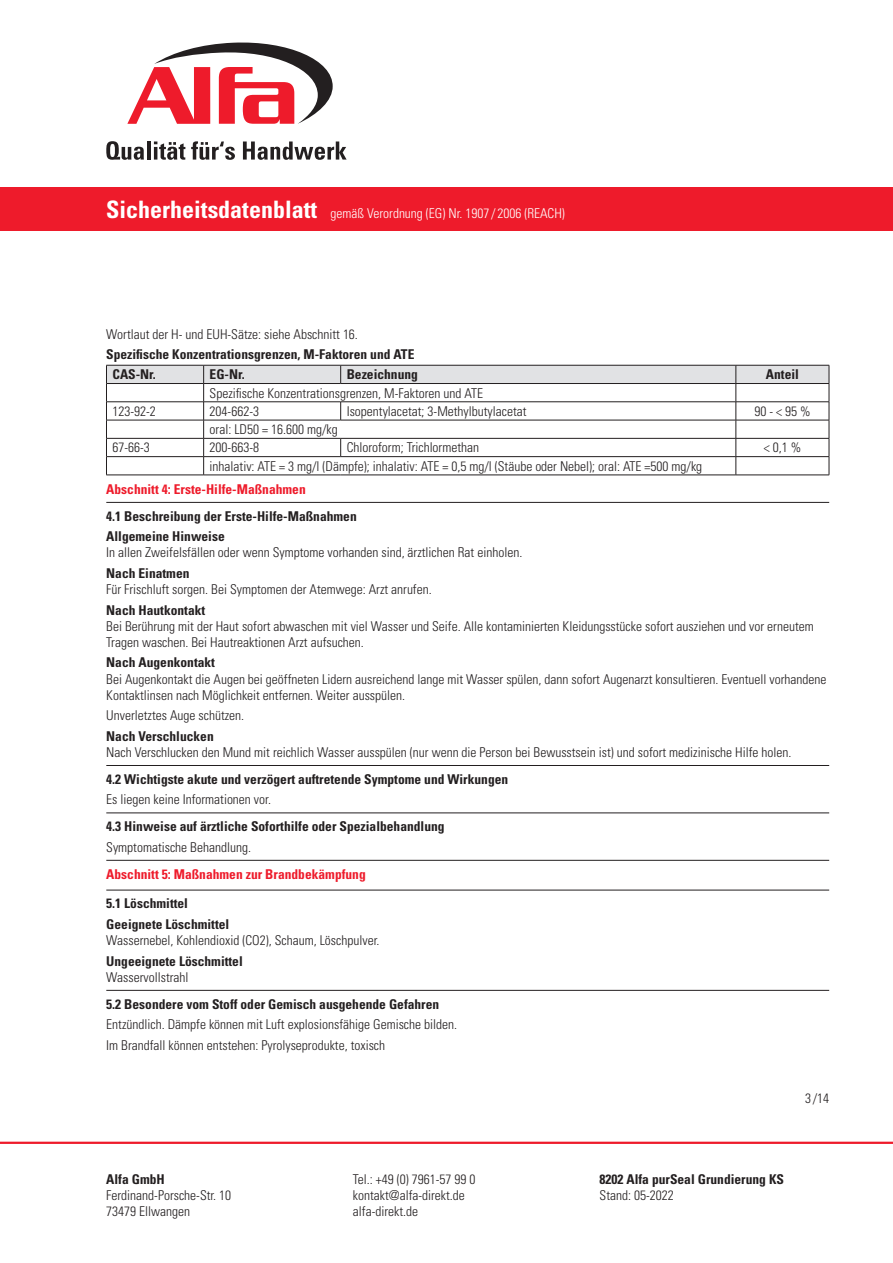
<style>
.page{position:relative;width:893px;height:1263px;background:#fff}
.page>*{position:absolute;margin:0;border:0;box-sizing:border-box;transform-origin:0 0}
.t1{font:300 condensed 13.5px/16.2px "Univers LT Std";color:#231f20}
.t2{font:700 condensed 13.5px/20.4px "Univers LT Std";color:#231f20}
.t3{font:700 condensed 13.5px "Univers LT Std";color:#ee1b2b}
.t4{font:300 condensed 13.5px "Univers LT Std";color:#fff}
.s1{font-weight:700;font-size:24px}
</style>
<div class="page">
<hr style="left:0;top:1142px;width:893px;height:2px;background:#ee1b2b">
<div style="left:0;top:187px;width:893px;height:44px;background:#ee1b2b"></div>
<svg style="left:106px;top:141px;width:38px;height:19px"></svg>
<hr style="left:147px;top:141px;width:3px;height:19px;background:#231f20">
<svg style="left:154px;top:141px;width:31px;height:19px"></svg>
<svg style="left:191px;top:141px;width:44px;height:19px"></svg>
<svg style="left:243px;top:141px;width:104px;height:19px"></svg>
<svg style="left:127px;top:42px;width:206px;height:82px"></svg>
<hr style="left:106px;top:502px;width:723px;height:1px;background:#231f20">
<hr style="left:106px;top:765px;width:723px;height:1px;background:#231f20">
<hr style="left:106px;top:813px;width:723px;height:1px;background:#231f20">
<hr style="left:106px;top:860px;width:723px;height:1px;background:#231f20">
<hr style="left:106px;top:890px;width:723px;height:1px;background:#231f20">
<hr style="left:106px;top:990px;width:723px;height:1px;background:#231f20">
<svg style="left:106px;top:365px;width:724px;height:110px"></svg>
<hr style="left:106px;top:475px;width:98px;height:1px;background:#231f20">
<hr style="left:204px;top:475px;width:137px;height:1px;background:#231f20">
<hr style="left:341px;top:475px;width:395px;height:1px;background:#231f20">
<hr style="left:736px;top:475px;width:93px;height:1px;background:#231f20">
<p class="t4" style="left:106px;top:205px;width:460px"><span class="s1">Sicherheitsdatenblatt</span> gemäß Verordnung (EG) Nr. 1907 / 2006 (REACH)</p>
<p class="t1" style="left:106px;top:326px;width:253px">Wortlaut der H- und EUH-Sätze: siehe Abschnitt 16.</p>
<p class="t2" style="left:112px;top:344px;width:303px;text-indent:-6px">Spezifische Konzentrationsgrenzen, M-Faktoren und ATE<br>CAS-Nr.</p>
<p class="t2" style="left:210px;top:364px;width:37px">EG-Nr.</p>
<p class="t2" style="left:347px;top:364px;width:73px">Bezeichnung</p>
<p class="t2" style="left:766px;top:364px;width:35px">Anteil</p>
<p class="t1" style="left:210px;top:385px;width:275px">Spezifische Konzentrationsgrenzen, M-Faktoren und ATE</p>
<p class="t1" style="left:112px;top:403px;width:45px">123-92-2</p>
<p class="t1" style="left:210px;top:403px;width:51px">204-662-3</p>
<p class="t1" style="left:347px;top:403px;width:181px">Isopentylacetat; 3-Methylbutylacetat</p>
<p class="t1" style="left:754px;top:403px;width:58px">90 - &lt; 95 %</p>
<p class="t1" style="left:210px;top:421px;width:130px">oral: LD50 = 16.600 mg/kg</p>
<p class="t1" style="left:112px;top:439px;width:39px">67-66-3</p>
<p class="t1" style="left:210px;top:439px;width:51px">200-663-8</p>
<p class="t1" style="left:347px;top:439px;width:134px">Chloroform; Trichlormethan</p>
<p class="t1" style="left:764px;top:439px;width:39px">&lt; 0,1 %</p>
<p class="t1" style="left:210px;top:458px;width:494px">inhalativ: ATE = 3 mg/l (Dämpfe); inhalativ: ATE = 0,5 mg/l (Stäube oder Nebel); oral: ATE =500 mg/kg</p>
<p class="t3" style="left:106px;top:481px;width:201px">Abschnitt 4: Erste-Hilfe-Maßnahmen</p>
<p class="t2" style="left:106px;top:506px;width:252px">4.1 Beschreibung der Erste-Hilfe-Maßnahmen<br>Allgemeine Hinweise</p>
<p class="t1" style="left:106px;top:545px;width:417px">In allen Zweifelsfällen oder wenn Symptome vorhanden sind, ärztlichen Rat einholen.</p>
<p class="t2" style="left:106px;top:563px;width:85px">Nach Einatmen</p>
<p class="t1" style="left:106px;top:581px;width:327px">Für Frischluft sorgen. Bei Symptomen der Atemwege: Arzt anrufen.</p>
<p class="t2" style="left:106px;top:599px;width:101px">Nach Hautkontakt</p>
<p class="t1" style="left:106px;top:618px;width:709px">Bei Berührung mit der Haut sofort abwaschen mit viel Wasser und Seife. Alle kontaminierten Kleidungsstücke sofort ausziehen und vor erneutem<br>Tragen waschen. Bei Hautreaktionen Arzt aufsuchen.</p>
<p class="t2" style="left:106px;top:652px;width:110px">Nach Augenkontakt</p>
<p class="t1" style="left:106px;top:671px;width:722px">Bei Augenkontakt die Augen bei geöffneten Lidern ausreichend lange mit Wasser spülen, dann sofort Augenarzt konsultieren. Eventuell vorhandene<br>Kontaktlinsen nach Möglichkeit entfernen. Weiter ausspülen.</p>
<p class="t1" style="left:106px;top:707px;width:139px">Unverletztes Auge schützen.</p>
<p class="t2" style="left:106px;top:726px;width:109px">Nach Verschlucken</p>
<p class="t1" style="left:106px;top:744px;width:687px">Nach Verschlucken den Mund mit reichlich Wasser ausspülen (nur wenn die Person bei Bewusstsein ist) und sofort medizinische Hilfe holen.</p>
<p class="t2" style="left:106px;top:769px;width:403px">4.2 Wichtigste akute und verzögert auftretende Symptome und Wirkungen</p>
<p class="t1" style="left:106px;top:791px;width:166px">Es liegen keine Informationen vor.</p>
<p class="t2" style="left:106px;top:816px;width:340px">4.3 Hinweise auf ärztliche Soforthilfe oder Spezialbehandlung</p>
<p class="t1" style="left:106px;top:839px;width:146px">Symptomatische Behandlung.</p>
<p class="t3" style="left:106px;top:865px;width:261px">Abschnitt 5: Maßnahmen zur Brandbekämpfung</p>
<p class="t2" style="left:106px;top:893px;width:124px">5.1 Löschmittel<br>Geeignete Löschmittel</p>
<p class="t1" style="left:106px;top:932px;width:275px">Wassernebel, Kohlendioxid (CO2), Schaum, Löschpulver.</p>
<p class="t2" style="left:106px;top:950px;width:138px">Ungeeignete Löschmittel</p>
<p class="t1" style="left:106px;top:969px;width:84px">Wasservollstrahl</p>
<p class="t2" style="left:106px;top:994px;width:334px">5.2 Besondere vom Stoff oder Gemisch ausgehende Gefahren</p>
<p class="t1" style="left:106px;top:1014px;width:352px;line-height:20.4px">Entzündlich. Dämpfe können mit Luft explosionsfähige Gemische bilden.<br>Im Brandfall können entstehen: Pyrolyseprodukte, toxisch</p>
<p class="t2" style="left:106px;top:1169px;width:60px">Alfa GmbH</p>
<p class="t1" style="left:106px;top:1187px;width:126px">Ferdinand-Porsche-Str. 10<br>73479 Ellwangen</p>
<p class="t1" style="left:805px;top:1090px;width:26px">3 /14</p>
<p class="t1" style="left:353px;top:1171px;width:124px">Tel.: +49 (0) 7961-57 99 0 kontakt@alfa-direkt.de alfa-direkt.de</p>
<p class="t2" style="left:600px;top:1169px;width:186px">8202 Alfa purSeal Grundierung KS</p>
<p class="t1" style="left:600px;top:1187px;width:76px">Stand: 05-2022</p>
</div>
